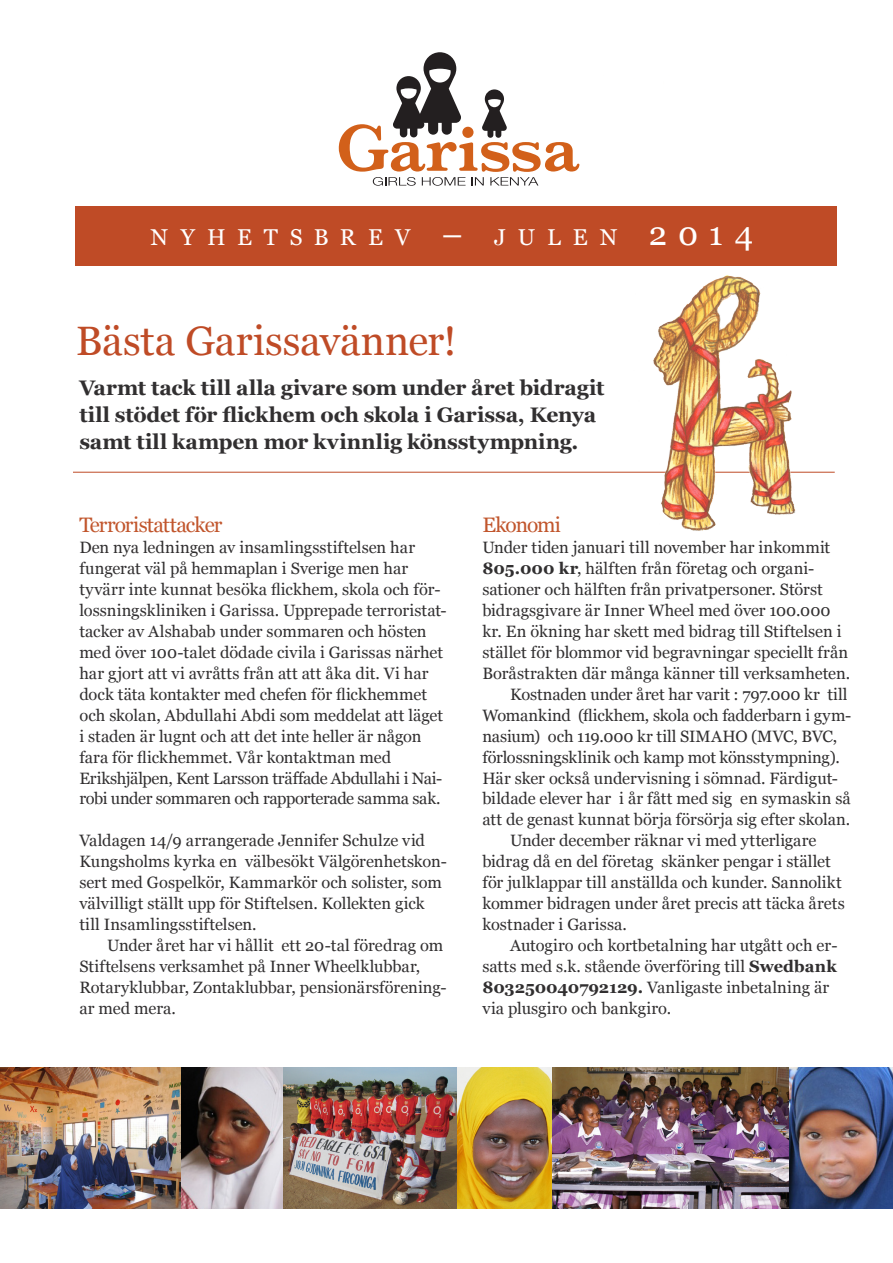
<style>
.page{position:relative;width:893px;height:1263px;background:#fff}
.page>*{position:absolute;margin:0;border:0;box-sizing:border-box;transform-origin:0 0}
.t1{font:41.1px "Georgia";letter-spacing:-.005em;color:#bf4b26}
.t2{font:22.95px "Georgia";letter-spacing:.52em;color:#fff}
.t3{font:700 21px/27px "Georgia";letter-spacing:-.01em;color:#312f30}
.t4{font:20.85px "Georgia";letter-spacing:-.045em;color:#c1552c}
.t5{font:16.5px/20.9px "Georgia";color:#312f30}
.s1{font-size:32.7px}
.s2{font-weight:700}
</style>
<div class="page">
<svg style="left:339px;top:52px;width:240px;height:134px"></svg>
<div style="left:75px;top:206px;width:762px;height:59px;background:#bf4b26"></div>
<hr style="left:73px;top:472px;width:762px;height:1px;background:#bf4b26">
<img style="left:183px;top:1068px;width:274px;height:141px">
<img style="left:457px;top:1068px;width:436px;height:141px">
<img style="left:632px;top:265px;width:176px;height:266px">
<img style="left:0;top:1068px;width:183px;height:141px">
<p class="t2" style="left:150px;top:220px;width:604px">NYHETSBREV <span class="s1">–</span> JULEN <span class="s1">2014</span></p>
<p class="t1" style="left:76px;top:310px;width:382px">Bästa Garissavänner!</p>
<p class="t3" style="left:79px;top:374px;width:527px">Varmt tack till alla givare som under året bidragit till stödet för flickhem och skola i Garissa, Kenya samt till kampen mor kvinnlig könsstympning.</p>
<p class="t4" style="left:79px;top:510px;width:145px">Terroristattacker</p>
<p class="t5" style="left:79px;top:536px;width:369px">Den nya ledningen av insamlingsstiftelsen har fungerat väl på hemmaplan i Sverige men har tyvärr inte kunnat besöka flickhem, skola och för&shy;lossningskliniken i Garissa. Upprepade terroristat&shy;tacker av Alshabab under sommaren och hösten med över 100-talet dödade civila i Garissas närhet har gjort att vi avråtts från att att åka dit. Vi har dock täta kontakter med chefen för flickhemmet och skolan, Abdullahi Abdi som meddelat att läget i staden är lugnt och att det inte heller är någon fara för flickhemmet. Vår kontaktman med Erikshjälpen, Kent Larsson träffade Abdullahi i Nai&shy;robi under sommaren och rapporterade samma sak.</p>
<p class="t5" style="left:79px;top:829px;width:369px">Valdagen 14/9 arrangerade Jennifer Schulze vid Kungsholms kyrka en välbesökt Välgörenhetskon&shy;sert med Gospelkör, Kammarkör och solister, som välvilligt ställt upp för Stiftelsen. Kollekten gick till Insamlingsstiftelsen.</p>
<p class="t5" style="left:79px;top:934px;width:369px;text-indent:28px">Under året har vi hållit ett 20-tal föredrag om Stiftelsens verksamhet på Inner Wheelklubbar, Rotaryklubbar, Zontaklubbar, pensionärsförening&shy;ar med mera.</p>
<p class="t4" style="left:482px;top:510px;width:80px">Ekonomi</p>
<p class="t5" style="left:482px;top:536px;width:369px">Under tiden januari till november har inkommit <span class="s2">805.000 kr</span>, hälften från företag och organi&shy;sationer och hälften från privatpersoner. Störst bidragsgivare är Inner Wheel med över 100.000 kr. En ökning har skett med bidrag till Stiftelsen i stället för blommor vid begravningar speciellt från Boråstrakten där många känner till verksamheten.</p>
<p class="t5" style="left:482px;top:683px;width:370px;text-indent:28px">Kostnaden under året har varit : 797.000 kr till Womankind (flickhem, skola och fadderbarn i gym&shy;nasium) och 119.000 kr till SIMAHO (MVC, BVC, förlossningsklinik och kamp mot könsstympning).<br>Här sker också undervisning i sömnad. Färdigut&shy;bildade elever har i år fått med sig en symaskin så att de genast kunnat börja försörja sig efter skolan.</p>
<p class="t5" style="left:510px;top:829px;width:308px">Under december räknar vi med ytterligare</p>
<p class="t5" style="left:482px;top:850px;width:350px">bidrag då en del företag skänker pengar i stället</p>
<p class="t5" style="left:482px;top:871px;width:361px">för julklappar till anställda och kunder. Sannolikt</p>
<p class="t5" style="left:482px;top:892px;width:364px">kommer bidragen under året precis att täcka årets</p>
<p class="t5" style="left:482px;top:913px;width:146px">kostnader i Garissa.</p>
<p class="t5" style="left:510px;top:934px;width:329px">Autogiro och kortbetalning har utgått och er-</p>
<p class="t5" style="left:482px;top:955px;width:356px">satts med s.k. stående överföring till <span class="s2">Swedbank</span></p>
<p class="t5" style="left:482px;top:976px;width:348px"><span class="s2">803250040792129.</span> Vanligaste inbetalning är</p>
<p class="t5" style="left:482px;top:997px;width:190px">via plusgiro och bankgiro.</p>
</div>
